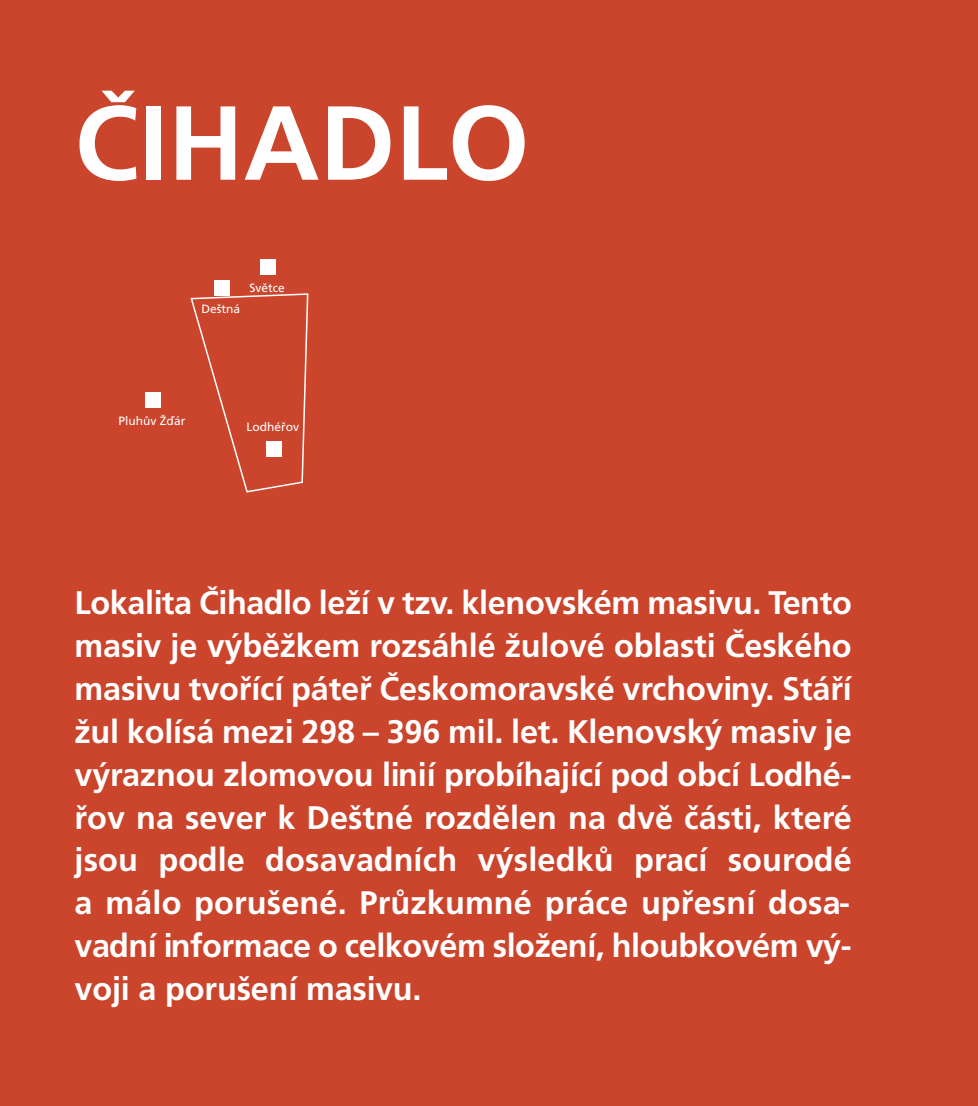
<style>
.page{position:relative;width:978px;height:1106px;background:#ca452c}
.page>*{position:absolute;margin:0;border:0;box-sizing:border-box;transform-origin:0 0}
.t1{font:700 105px "Frutiger CE";color:#fff}
.t2{font:700 32.55px/42.9px "Frutiger CE";letter-spacing:-.015em;color:#fff;text-align:justify}
.t3{font:12px "Frutiger CE";color:#fff}
</style>
<div class="page">
<div style="left:214px;top:281px;width:16px;height:15px;background:#fff"></div>
<div style="left:260px;top:259px;width:16px;height:16px;background:#fff"></div>
<div style="left:145px;top:392px;width:16px;height:16px;background:#fff"></div>
<svg style="left:190px;top:293px;width:118px;height:199px"></svg>
<h1 class="t1" style="left:75px;top:106px;width:456px">ČIHADLO</h1>
<p class="t3" style="left:201px;top:305px;width:40px">Deštná</p>
<p class="t3" style="left:250px;top:283px;width:37px">Světce</p>
<p class="t3" style="left:119px;top:416px;width:68px">Pluhův Žďár</p>
<p class="t3" style="left:246px;top:422px;width:54px">Lodhéřov</p>
<p class="t2" style="left:75px;top:584px;width:779px">Lokalita Čihadlo leží v tzv. klenovském masivu. Tento masiv je výběžkem rozsáhlé žulové oblasti Českého masivu tvořící páteř Českomoravské vrchoviny. Stáří žul kolísá mezi 298 – 396 mil. let. Klenovský masiv je výraznou zlomovou linií probíhající pod obcí Lodhé&shy;řov na sever k Deštné rozdělen na dvě části, které jsou podle dosavadních výsledků prací sourodé a málo porušené. Průzkumné práce upřesní dosa&shy;vadní informace o celkovém složení, hloubkovém vý&shy;voji a porušení masivu.</p>
</div>
